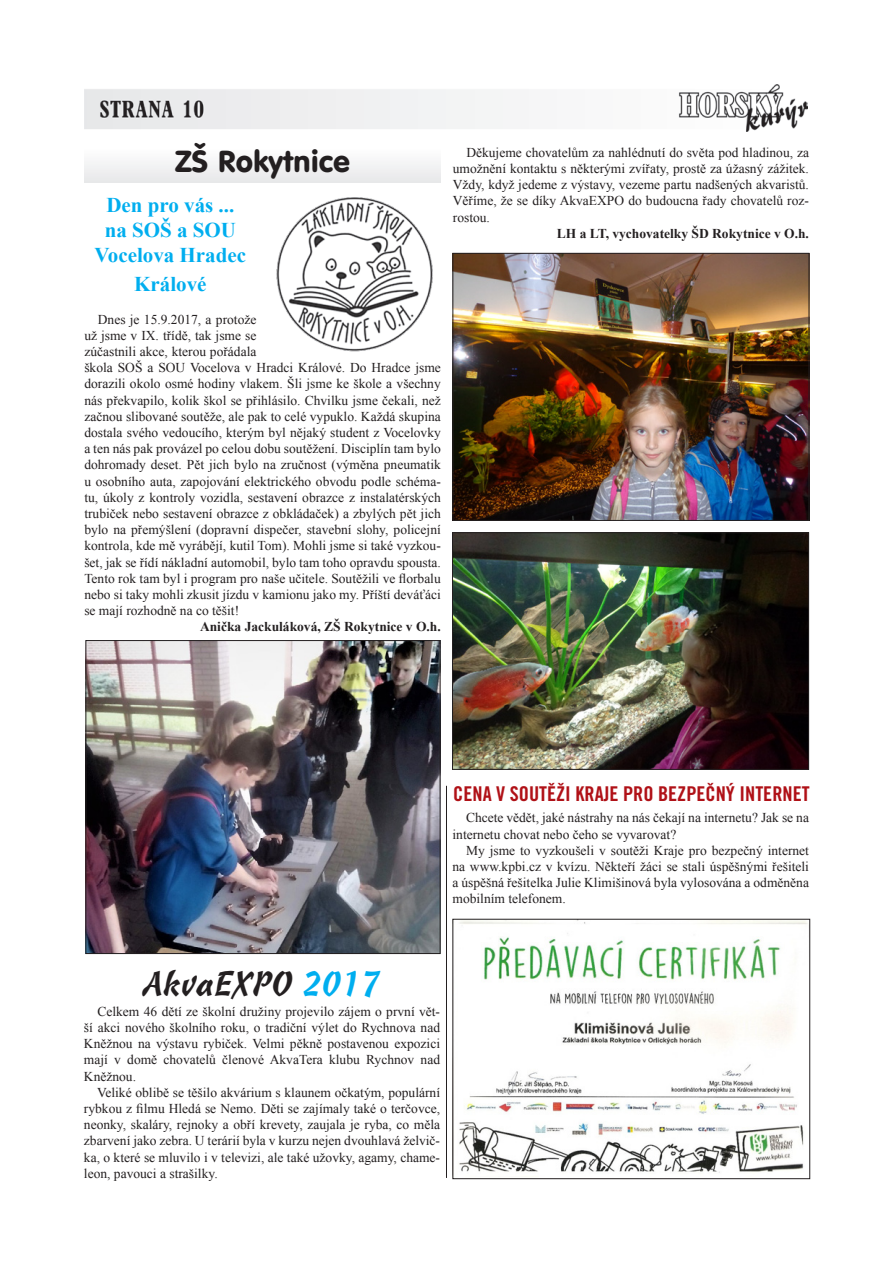
<style>
.page{position:relative;width:893px;height:1263px;background:#fff}
.page>*{position:absolute;margin:0;border:0;box-sizing:border-box;transform-origin:0 0}
.t1{font:34.5px "Freehand 471 BTCE";color:#231f20}
.t2{font:30px "VAG Rounded BTCE";color:#231f20}
.t3{font:700 21px/25.2px "Times New Roman";color:#00aeef;text-align:center}
.t4{font:20.4px "Trade Gothic CE Bold Cond Twenty";color:#b01117}
.t5{font:13.5px/16.2px "Times New Roman";color:#231f20;text-align:justify}
.t6{font:700 13.5px "Times New Roman";color:#231f20}
.s1{color:#00aeef}
</style>
<div class="page">
<img style="left:84px;top:85px;width:723px;height:46px">
<div style="left:85px;top:147px;width:356px;height:35px;background:#f3f4f4"></div>
<img style="left:276px;top:198px;width:157px;height:154px">
<img style="left:87px;top:642px;width:351px;height:310px">
<div style="left:85px;top:640px;width:355px;height:314px;border:1px solid #231f20"></div>
<img style="left:454px;top:255px;width:353px;height:264px">
<div style="left:452px;top:253px;width:357px;height:268px;border:1px solid #231f20"></div>
<img style="left:454px;top:534px;width:353px;height:234px">
<div style="left:452px;top:532px;width:357px;height:238px;border:1px solid #231f20"></div>
<img style="left:459px;top:921px;width:349px;height:252px">
<div style="left:452px;top:919px;width:358px;height:260px;border:1px solid #231f20"></div>
<hr style="left:446px;top:786px;width:1px;height:392px;background:#231f20">
<h2 class="t2" style="left:176px;top:141px;width:176px">ZŠ Rokytnice</h2>
<h3 class="t3" style="left:95px;top:192px;width:153px">Den pro vás ... na SOŠ a SOU<br>Vocelova Hradec</h3>
<h3 class="t3" style="left:134px;top:271px;width:74px">Králové</h3>
<p class="t5" style="left:84px;top:311px;width:358px;text-align:left;text-indent:14px">Dnes je 15.9.2017, a protože<br>už jsme v IX. třídě, tak jsme se<br>zúčastnili akce, kterou pořádala<br>škola SOŠ a SOU Vocelova v Hradci Králové. Do Hradce jsme dorazili okolo osmé hodiny vlakem. Šli jsme ke škole a všechny nás překvapilo, kolik škol se přihlásilo. Chvilku jsme čekali, než začnou slibované soutěže, ale pak to celé vypuklo. Každá skupina dostala svého vedoucího, kterým byl nějaký student z Vocelovky a ten nás pak provázel po celou dobu soutěžení. Disciplín tam bylo dohromady deset. Pět jich bylo na zručnost (výměna pneumatik u osobního auta, zapojování elektrického obvodu podle schéma&shy;tu, úkoly z kontroly vozidla, sestavení obrazce z instalatérských trubiček nebo sestavení obrazce z obkládaček) a zbylých pět jich bylo na přemýšlení (dopravní dispečer, stavební slohy, policejní kontrola, kde mě vyrábějí, kutil Tom). Mohli jsme si také vyzkou&shy;šet, jak se řídí nákladní automobil, bylo tam toho opravdu spousta.<br>Tento rok tam byl i program pro naše učitele. Soutěžili ve florbalu nebo si taky mohli zkusit jízdu v kamionu jako my. Příští deváťáci se mají rozhodně na co těšit!</p>
<p class="t6" style="left:200px;top:618px;width:242px">Anička Jackuláková, ZŠ Rokytnice v O.h.</p>
<p class="t5" style="left:453px;top:144px;width:358px;text-indent:14px">Děkujeme chovatelům za nahlédnutí do světa pod hladinou, za umožnění kontaktu s některými zvířaty, prostě za úžasný zážitek.<br>Vždy, když jedeme z výstavy, vezeme partu nadšených akvaristů.<br>Věříme, že se díky AkvaEXPO do budoucna řady chovatelů roz&shy;rostou.</p>
<p class="t6" style="left:557px;top:224px;width:254px">LH a LT, vychovatelky ŠD Rokytnice v O.h.</p>
<h3 class="t4" style="left:453px;top:782px;width:358px">CENA V SOUTĚŽI KRAJE PRO BEZPEČNÝ INTERNET</h3>
<p class="t5" style="left:452px;top:810px;width:358px;text-indent:14px">Chcete vědět, jaké nástrahy na nás čekají na internetu? Jak se na internetu chovat nebo čeho se vyvarovat?</p>
<p class="t5" style="left:452px;top:842px;width:358px;text-indent:14px">My jsme to vyzkoušeli v soutěži Kraje pro bezpečný internet na www.kpbi.cz v kvízu. Někteří žáci se stali úspěšnými řešiteli a úspěšná řešitelka Julie Klimišinová byla vylosována a odměněna mobilním telefonem.</p>
<h1 class="t1" style="left:144px;top:959px;width:239px">AkvaEXPO <span class="s1">2017</span></h1>
<p class="t5" style="left:84px;top:1003px;width:358px;text-indent:14px">Celkem 46 dětí ze školní družiny projevilo zájem o první vět&shy;ší akci nového školního roku, o tradiční výlet do Rychnova nad Kněžnou na výstavu rybiček. Velmi pěkně postavenou expozici mají v domě chovatelů členové AkvaTera klubu Rychnov nad Kněžnou.</p>
<p class="t5" style="left:84px;top:1084px;width:358px;text-indent:13px">Veliké oblibě se těšilo akvárium s klaunem očkatým, populární rybkou z filmu Hledá se Nemo. Děti se zajímaly také o terčovce, neonky, skaláry, rejnoky a obří krevety, zaujala je ryba, co měla zbarvení jako zebra. U terárií byla v kurzu nejen dvouhlavá želvič&shy;ka, o které se mluvilo i v televizi, ale také užovky, agamy, chame&shy;leon, pavouci a strašilky.</p>
</div>
